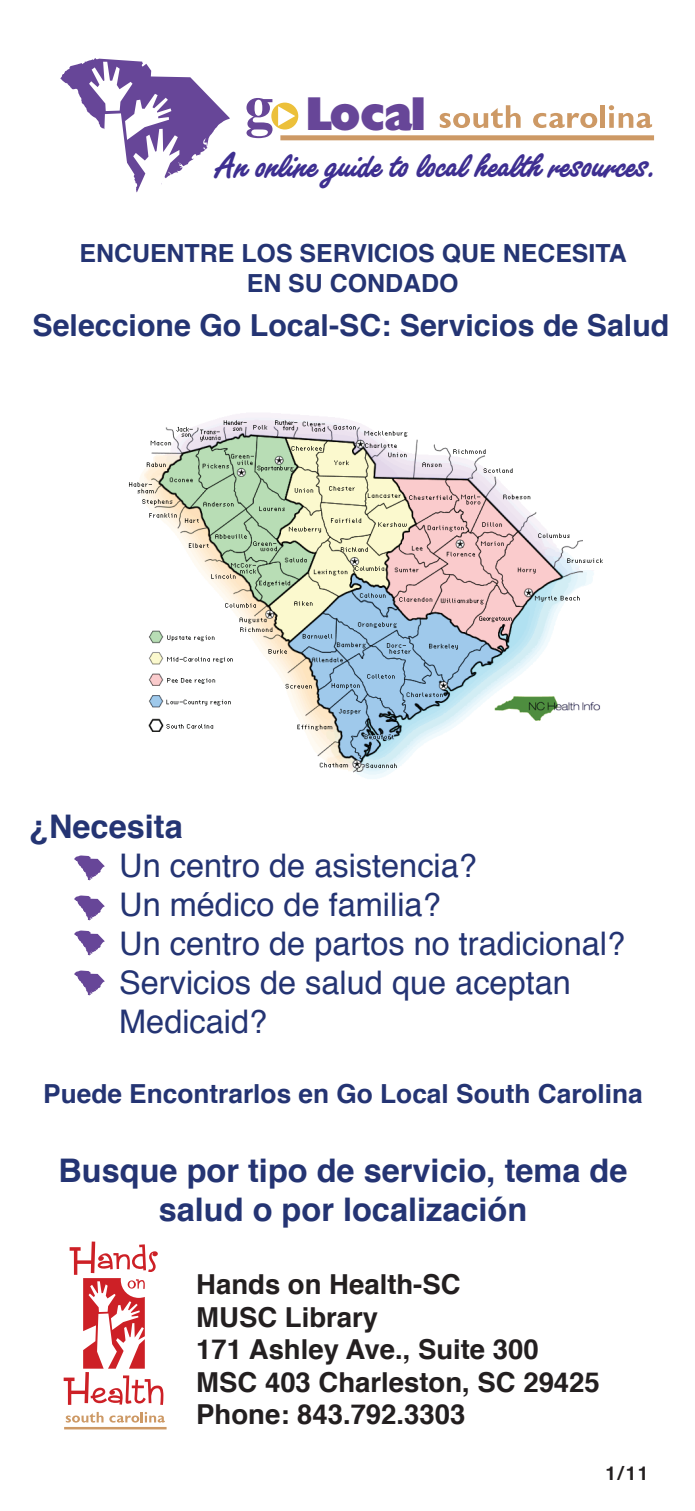
<style>
.page{position:relative;width:695px;height:1511px;background:#fff}
.page>*{position:absolute;margin:0;border:0;box-sizing:border-box;transform-origin:0 0}
.t1{font:800 45.25px "Chantilly LH";color:#674698}
.t2{font:38px "Freestyle Script Bold Plain";letter-spacing:.01em;color:#3e2f91}
.t3{font:32.5px/39px "Helvetica";color:#243473}
.t4{font:700 32.5px/39px "Helvetica";color:#243473;text-align:center}
.t5{font:700 30.25px "Helvetica";color:#243473}
.t6{font:700 27.5px/32.5px "Helvetica";color:#231f20}
.t7{font:700 26.25px "Helvetica";color:#243473}
.t8{font:700 25px/30px "Helvetica";color:#243473;text-align:center}
.t9{font:700 19px "Helvetica";color:#231f20}
.s1{font-family:"Times New Roman";font-weight:700;font-size:58.5px}
</style>
<div class="page">
<div style="left:280px;top:135px;width:374px;height:5px;background:#cd9965"></div>
<svg style="left:60px;top:58px;width:170px;height:135px"></svg>
<svg style="left:440px;top:105px;width:80px;height:23px"></svg>
<svg style="left:533px;top:113px;width:64px;height:15px"></svg>
<div style="left:600px;top:105px;width:5px;height:23px;background:#cd9965"></div>
<svg style="left:609px;top:105px;width:43px;height:23px"></svg>
<div style="left:271px;top:103px;width:27px;height:26px;background:#ecc03a;border-radius:50%"></div>
<svg style="left:278px;top:106px;width:17px;height:20px"></svg>
<svg style="left:74px;top:855px;width:31px;height:25px"></svg>
<svg style="left:74px;top:895px;width:31px;height:25px"></svg>
<svg style="left:74px;top:930px;width:31px;height:25px"></svg>
<svg style="left:74px;top:970px;width:31px;height:25px"></svg>
<img style="left:129px;top:413px;width:474px;height:366px">
<hr style="left:64px;top:1426px;width:103px;height:3px;background:#cd9965">
<svg style="left:64px;top:1241px;width:99px;height:163px"></svg>
<svg style="left:66px;top:1412px;width:99px;height:10px"></svg>
<h1 class="t1" style="left:244px;top:84px;width:182px"><span class="s1">g</span> Local</h1>
<p class="t2" style="left:217px;top:145px;width:444px">An online guide to local health resources.</p>
<p class="t8" style="left:79px;top:239px;width:549px">ENCUENTRE LOS SERVICIOS QUE NECESITA<br>EN SU CONDADO</p>
<p class="t5" style="left:32px;top:301px;width:638px">Seleccione Go Local-SC: Servicios de Salud</p>
<p class="t4" style="left:29px;top:807px;width:155px">¿Necesita</p>
<p class="t3" style="left:119px;top:846px;width:507px">Un centro de asistencia?<br>Un médico de familia?<br>Un centro de partos no tradicional?<br>Servicios de salud que aceptan<br>Medicaid?</p>
<p class="t7" style="left:43px;top:1072px;width:601px">Puede Encontrarlos en Go Local South Carolina</p>
<p class="t4" style="left:58px;top:1150px;width:570px">Busque por tipo de servicio, tema de salud o por localización</p>
<p class="t6" style="left:196px;top:1268px;width:405px">Hands on Health-SC<br>MUSC Library<br>171 Ashley Ave., Suite 300<br>MSC 403 Charleston, SC 29425<br>Phone: 843.792.3303</p>
<p class="t9" style="left:605px;top:1458px;width:45px">1/11</p>
</div>
